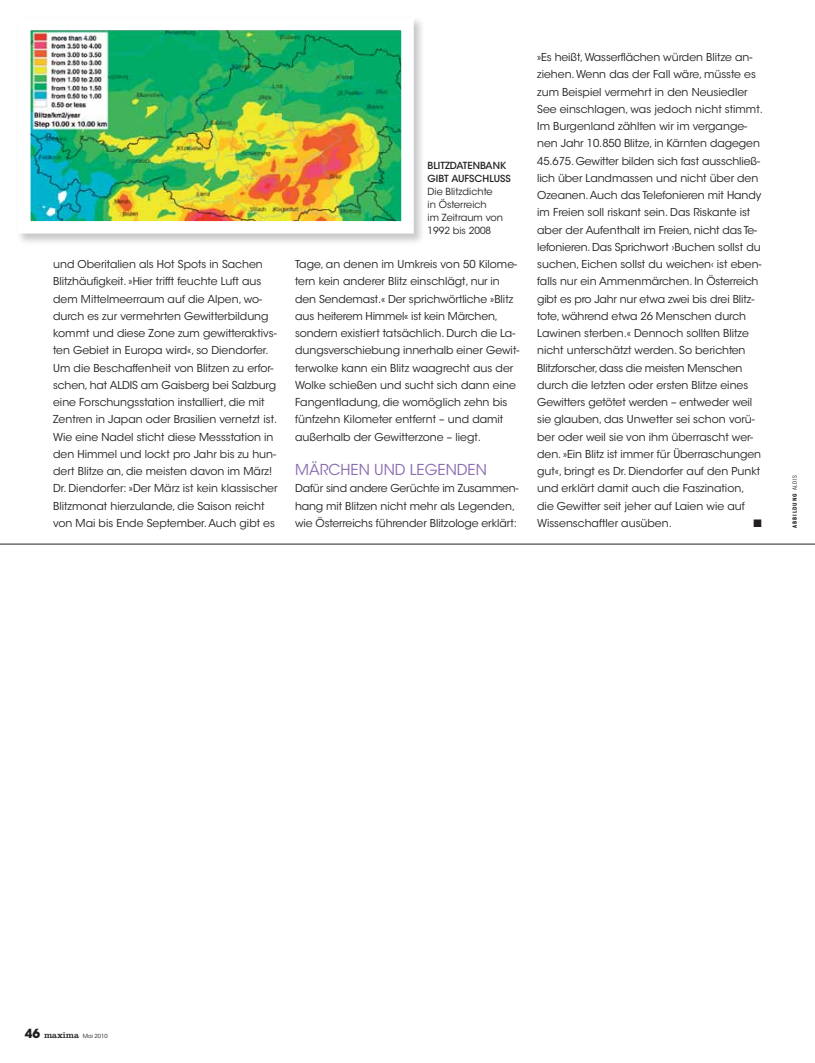
<style>
.page{position:relative;width:815px;height:1063px;background:#fff}
.page>*{position:absolute;margin:0;border:0;box-sizing:border-box;transform-origin:0 0}
.t1{font:15px "ITC Avant Garde Std";color:#8b6db0}
.t2{font:10.88px/17.2px "ITC Avant Garde Std";color:#231f20}
.t3{font:10.88px "Zapf Dingbats ITC";color:#231f20}
.t4{font:9.75px/13px "ITC Avant Garde Std";color:#231f20}
.t5{font:500 9.75px/13px "ITC Avant Garde Std";color:#231f20}
.t6{font:5.62px "ITC Avant Garde Std";color:#231f20}
.t7{font:700 condensed 5.62px "ITC Avant Garde Std";letter-spacing:.15em;color:#231f20}
.s1{font-weight:400}
.s2{font-weight:700;font-size:12.5px}
.s3{font-family:"Clarendon LT Std";font-size:8.75px}
</style>
<div class="page">
<div style="left:16px;top:16px;width:410px;height:230px;background:#231f20;opacity:.25"></div>
<img style="left:31px;top:31px;width:370px;height:190px">
<div style="left:18px;top:18px;width:396px;height:216px;border:12px solid #fff"></div>
<hr style="left:0;top:544px;width:815px;height:1px;background:#231f20">
<p class="t2" style="left:53px;top:256px;width:225px">und -Oberitalien als Hot Spots in Sachen Blitzhäufigkeit. »Hier trifft feuchte Luft aus dem Mittelmeerraum auf die Alpen, wo&shy;durch es zur vermehrten Gewitterbildung kommt und diese Zone zum gewitteraktivs&shy;ten Gebiet in Europa wird«, so Diendorfer.<br>Um die Beschaffenheit von Blitzen zu erfor&shy;schen, hat ALDIS</p>
<p class="t2" style="left:53px;top:376px;width:226px;text-indent:88px">am Gaisberg bei Salzburg eine Forschungsstation installiert, die mit Zentren in Japan oder Brasilien vernetzt ist.<br>Wie eine Nadel sticht diese Messstation in den Himmel und lockt pro Jahr bis zu hun&shy;dert Blitze an, die meisten davon im März!<br>Dr. Diendorfer: »Der März ist kein klassischer Blitzmonat hierzulande, die Saison reicht von Mai bis Ende September. Auch gibt es</p>
<p class="t5" style="left:428px;top:159px;width:85px">BLITZDATENBANK<br>GIBT AUFSCHLUSS</p>
<p class="t4" style="left:428px;top:185px;width:77px">Die Blitzdichte in Österreich<br>im Zeitraum von<br>1992 bis 2008</p>
<p class="t2" style="left:295px;top:256px;width:226px">Tage, an denen im Umkreis von 50 Kilome&shy;tern kein anderer Blitz einschlägt, nur in den Sendemast.« Der sprichwörtliche »Blitz aus heiterem Himmel« ist kein Märchen, sondern existiert tatsächlich. Durch die La&shy;dungsverschiebung innerhalb einer Gewit&shy;terwolke kann ein Blitz waagrecht aus der Wolke schießen und sucht sich dann eine Fangentladung, die womöglich zehn bis fünfzehn Kilometer entfernt – und damit außerhalb der Gewitterzone – liegt.</p>
<h1 class="t1" style="left:295px;top:461px;width:193px">märchen und legenden</h1>
<p class="t2" style="left:295px;top:480px;width:225px">Dafür sind andere Gerüchte im Zusammen&shy;hang mit Blitzen nicht mehr als Legenden, wie Österreichs führender Blitzologe erklärt:</p>
<p class="t2" style="left:537px;top:49px;width:227px">»Es heißt, Wasserflächen würden Blitze an&shy;ziehen. Wenn das der Fall wäre, müsste es zum Beispiel vermehrt in den Neusiedler See einschlagen, was jedoch nicht stimmt.<br>Im Burgenland zählten wir im vergange&shy;nen Jahr 10.850 Blitze, in Kärnten dagegen 45.675. Gewitter bilden sich fast ausschließ&shy;lich über Landmassen und nicht über den Ozeanen. Auch das Telefonieren mit Handy im Freien soll riskant sein. Das Riskante ist aber der Aufenthalt im Freien, nicht das Te&shy;lefonieren. Das Sprichwort ›Buchen sollst du suchen, Eichen sollst du weichen‹ ist eben&shy;falls nur ein Ammenmärchen. In Österreich gibt es pro Jahr nur etwa zwei bis drei Blitz&shy;tote, während etwa 26 Menschen durch Lawinen sterben.« Dennoch sollten Blitze nicht unterschätzt werden. So berichten Blitzforscher, dass die meisten Menschen durch die letzten oder ersten Blitze eines Gewitters getötet werden – entweder weil sie glauben, das Unwetter sei schon vorü&shy;ber oder weil sie von ihm überrascht wer&shy;den. »Ein Blitz ist immer für Überraschungen gut«, bringt es Dr. Diendorfer auf den Punkt und erklärt damit auch die Faszination, die Gewitter seit jeher auf Laien wie auf Wissenschaftler ausüben.</p>
<p class="t3" style="left:754px;top:518px;width:10px">■</p>
<p class="t7" style="left:791px;top:528px;width:54px;rotate:-90deg">-Abbildung <span class="s1">ALDIS</span></p>
<p class="t6" style="left:25px;top:1032px;width:84px"><span class="s2">46</span> <span class="s3">maxima</span> Mai 2010</p>
</div>
